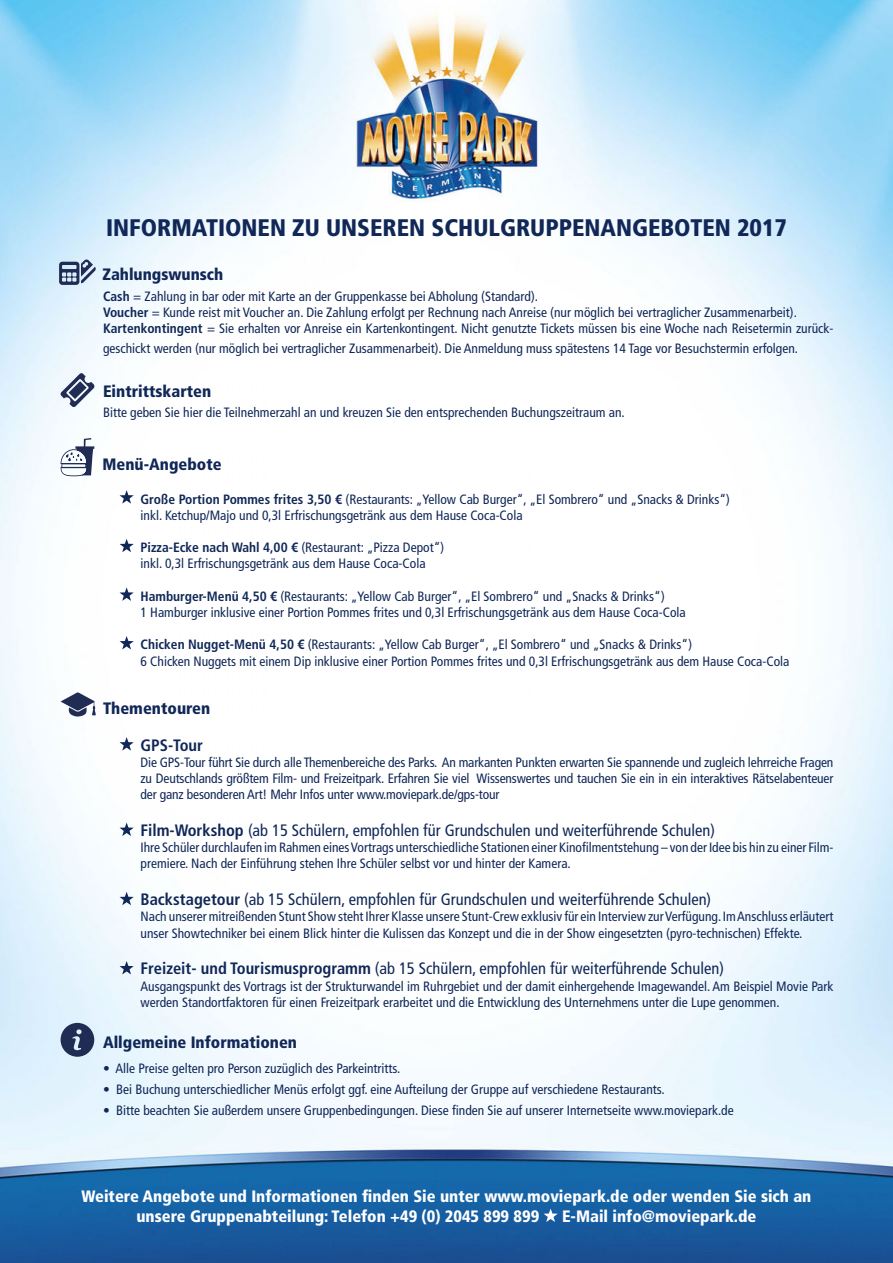
<style>
.page{position:relative;width:893px;height:1263px;background:#fff}
.page>*{position:absolute;margin:0;border:0;box-sizing:border-box;transform-origin:0 0}
.t1{font:900 condensed 24px "Frutiger LT";color:#102757}
.t2{font:condensed 16.5px "Frutiger LT";color:#102757}
.t3{font:900 condensed 16.5px/19.8px "Frutiger LT";color:#fff}
.t4{font:900 condensed 16.5px "Frutiger LT";color:#102757}
.t5{font:700 condensed 16.5px "Frutiger LT";color:#102757}
.t6{font:condensed 13.5px/16.2px "Frutiger LT";color:#102757}
.s1{font-weight:700}
</style>
<div class="page">
<img style="left:0;top:0;width:893px;height:1263px">
<svg style="left:120px;top:490px;width:14px;height:14px"></svg>
<svg style="left:120px;top:539px;width:14px;height:13px"></svg>
<svg style="left:120px;top:587px;width:14px;height:14px"></svg>
<svg style="left:120px;top:636px;width:14px;height:13px"></svg>
<svg style="left:120px;top:737px;width:14px;height:14px"></svg>
<svg style="left:120px;top:822px;width:14px;height:14px"></svg>
<svg style="left:120px;top:892px;width:14px;height:13px"></svg>
<svg style="left:120px;top:961px;width:14px;height:13px"></svg>
<svg style="left:543px;top:1208px;width:15px;height:14px"></svg>
<svg style="left:61px;top:373px;width:33px;height:34px"></svg>
<svg style="left:61px;top:438px;width:33px;height:38px"></svg>
<svg style="left:61px;top:1023px;width:33px;height:34px"></svg>
<svg style="left:61px;top:692px;width:35px;height:25px"></svg>
<svg style="left:59px;top:259px;width:37px;height:26px"></svg>
<h1 class="t1" style="left:106px;top:213px;width:682px">INFORMATIONEN ZU UNSEREN SCHULGRUPPENANGEBOTEN 2017</h1>
<p class="t4" style="left:102px;top:265px;width:123px">Zahlungswunsch</p>
<p class="t6" style="left:103px;top:288px;width:732px"><span class="s1">Cash</span> = Zahlung in bar oder mit Karte an der Gruppenkasse bei Abholung (Standard).<br><span class="s1">Voucher</span> = Kunde reist mit Voucher an. Die Zahlung erfolgt per Rechnung nach Anreise (nur möglich bei vertraglicher Zusammenarbeit).<br><span class="s1">Kartenkontingent</span> = Sie erhalten vor Anreise ein Kartenkontingent. Nicht genutzte Tickets müssen bis eine Woche nach Reisetermin zurück-</p>
<p class="t6" style="left:103px;top:340px;width:697px">geschickt werden (nur möglich bei vertraglicher Zusammenarbeit). Die Anmeldung muss spätestens 14 Tage vor Besuchstermin erfolgen.</p>
<p class="t4" style="left:103px;top:381px;width:110px">Eintrittskarten</p>
<p class="t6" style="left:103px;top:405px;width:523px">Bitte geben Sie hier die Teilnehmerzahl an und kreuzen Sie den entsprechenden Buchungszeitraum an.</p>
<p class="t4" style="left:102px;top:455px;width:121px">Menü-Angebote</p>
<p class="t6" style="left:141px;top:491px;width:591px"><span class="s1">Große Portion Pommes frites 3,50 €</span> (Restaurants: „Yellow Cab Burger“, „El Sombrero“ und „Snacks &amp; Drinks“) inkl. Ketchup/Majo und 0,3l Erfrischungsgetränk aus dem Hause Coca-Cola</p>
<p class="t6" style="left:141px;top:540px;width:305px"><span class="s1">Pizza-Ecke nach Wahl 4,00 €</span> (Restaurant: „Pizza Depot“) inkl. 0,3l Erfrischungsgetränk aus dem Hause Coca-Cola</p>
<p class="t6" style="left:141px;top:588px;width:547px"><span class="s1">Hamburger-Menü 4,50 €</span> (Restaurants: „Yellow Cab Burger“, „El Sombrero“ und „Snacks &amp; Drinks“)<br>1 Hamburger inklusive einer Portion Pommes frites und 0,3l Erfrischungsgetränk aus dem Hause Coca-Cola</p>
<p class="t6" style="left:141px;top:637px;width:650px"><span class="s1">Chicken Nugget-Menü 4,50 €</span> (Restaurants: „Yellow Cab Burger“, „El Sombrero“ und „Snacks &amp; Drinks“)<br>6 Chicken Nuggets mit einem Dip inklusive einer Portion Pommes frites und 0,3l Erfrischungsgetränk aus dem Hause Coca-Cola</p>
<p class="t4" style="left:103px;top:698px;width:109px">Thementouren</p>
<p class="t5" style="left:141px;top:735px;width:64px">GPS-Tour</p>
<p class="t6" style="left:141px;top:754px;width:694px;text-align:justify">Die GPS-Tour führt Sie durch alle Themenbereiche des Parks. An markanten Punkten erwarten Sie spannende und zugleich lehrreiche Fragen zu Deutschlands größtem Film- und Freizeitpark. Erfahren Sie viel Wissenswertes und tauchen Sie ein in ein interaktives Rätselabenteuer der ganz besonderen Art! Mehr Infos unter www.moviepark.de/gps-tour</p>
<p class="t2" style="left:141px;top:821px;width:576px"><span class="s1">Film-Workshop</span> (ab 15 Schülern, empfohlen für Grundschulen und weiterführende Schulen)</p>
<p class="t6" style="left:141px;top:839px;width:694px">Ihre Schüler durchlaufen im Rahmen eines Vortrags unterschiedliche Stationen einer Kinofilmentstehung – von der Idee bis hin zu einer Film&shy;premiere. Nach der Einführung stehen Ihre Schüler selbst vor und hinter der Kamera.</p>
<p class="t2" style="left:141px;top:890px;width:572px"><span class="s1">Backstagetour</span> (ab 15 Schülern, empfohlen für Grundschulen und weiterführende Schulen)</p>
<p class="t6" style="left:141px;top:909px;width:694px">Nach unserer mitreißenden Stunt Show steht Ihrer Klasse unsere Stunt-Crew exklusiv für ein Interview zur Verfügung. Im Anschluss erläutert unser Showtechniker bei einem Blick hinter die Kulissen das Konzept und die in der Show eingesetzten (pyro-technischen) Effekte.</p>
<p class="t2" style="left:141px;top:959px;width:585px"><span class="s1">Freizeit- und Tourismusprogramm</span> (ab 15 Schülern, empfohlen für weiterführende Schulen)</p>
<p class="t6" style="left:141px;top:978px;width:694px">Ausgangspunkt des Vortrags ist der Strukturwandel im Ruhrgebiet und der damit einhergehende Imagewandel. Am Beispiel Movie Park werden Standortfaktoren für einen Freizeitpark erarbeitet und die Entwicklung des Unternehmens unter die Lupe genommen.</p>
<p class="t4" style="left:103px;top:1032px;width:196px">Allgemeine Informationen</p>
<p class="t6" style="left:103px;top:1060px;width:299px">• Alle Preise gelten pro Person zuzüglich des Parkeintritts.</p>
<p class="t6" style="left:103px;top:1081px;width:563px">• Bei Buchung unterschiedlicher Menüs erfolgt ggf. eine Aufteilung der Gruppe auf verschiedene Restaurants.</p>
<p class="t6" style="left:103px;top:1102px;width:632px">• Bitte beachten Sie außerdem unsere Gruppenbedingungen. Diese finden Sie auf unserer Internetseite www.moviepark.de</p>
<p class="t3" style="left:136px;top:1186px;width:676px;text-indent:-55px">Weitere Angebote und Informationen finden Sie unter www.moviepark.de oder wenden Sie sich an unsere Gruppenabteilung: Telefon +49 (0) 2045 899 899</p>
<p class="t3" style="left:562px;top:1206px;width:196px">E-Mail info@moviepark.de</p>
</div>
